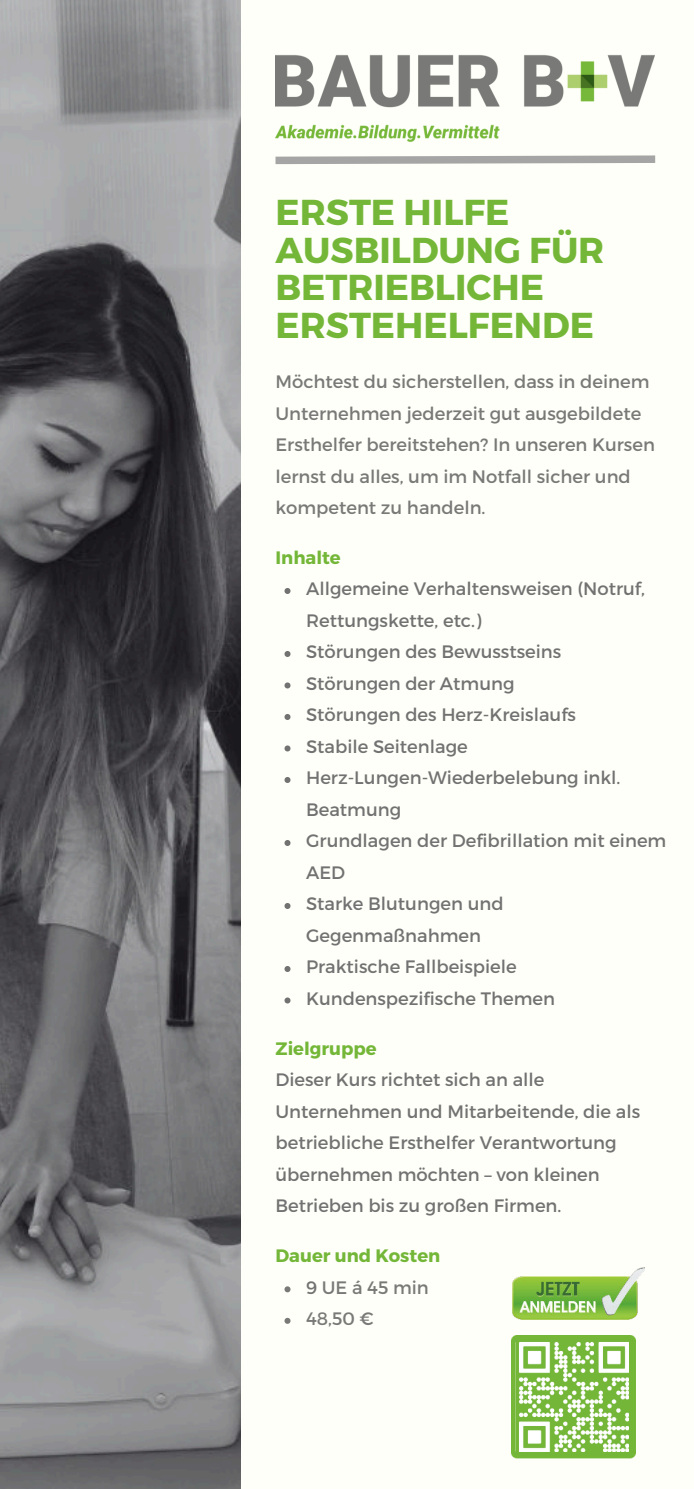
<style>
.page{position:relative;width:694px;height:1489px;background:#fffff9}
.page>*{position:absolute;margin:0;border:0;box-sizing:border-box;transform-origin:0 0}
.t1{font:700 36px/37.5px "Montserrat";color:#74b738}
.t2{font:18px/31.5px "Montserrat";color:#727272}
.t3{font:18px/31.5px "Montserrat";color:#797978}
.t4{font:700 18px/31.5px "Montserrat";color:#74b738}
.s1{font-weight:400;color:#727272}
.s2{font-weight:400;color:#797978}
</style>
<div class="page">
<svg style="left:275px;top:155px;width:381px;height:10px"></svg>
<img style="left:0;top:0;width:240px;height:1489px">
<img style="left:275px;top:55px;width:379px;height:87px">
<img style="left:512px;top:1267px;width:132px;height:53px">
<svg style="left:284px;top:1286px;width:6px;height:6px"></svg>
<svg style="left:284px;top:1318px;width:6px;height:6px"></svg>
<svg style="left:284px;top:588px;width:6px;height:6px"></svg>
<svg style="left:284px;top:651px;width:6px;height:6px"></svg>
<svg style="left:284px;top:682px;width:6px;height:6px"></svg>
<svg style="left:284px;top:714px;width:6px;height:6px"></svg>
<svg style="left:284px;top:745px;width:6px;height:6px"></svg>
<svg style="left:284px;top:777px;width:6px;height:6px"></svg>
<svg style="left:284px;top:840px;width:6px;height:6px"></svg>
<svg style="left:284px;top:903px;width:6px;height:6px"></svg>
<svg style="left:284px;top:966px;width:6px;height:6px"></svg>
<svg style="left:284px;top:997px;width:6px;height:6px"></svg>
<img style="left:511px;top:1335px;width:124px;height:124px">
<div style="left:516px;top:1338px;width:115px;height:118px;background:#74b738"></div>
<img style="left:519px;top:1341px;width:110px;height:111px">
<h1 class="t1" style="left:275px;top:194px;width:330px">ERSTE HILFE<br>AUSBILDUNG FÜR<br>BETRIEBLICHE<br>ERSTEHELFENDE</h1>
<p class="t3" style="left:275px;top:366px;width:381px">Möchtest du sicherstellen, dass in deinem Unternehmen jederzeit gut ausgebildete Ersthelfer bereitstehen? In unseren Kursen lernst du alles, um im Notfall sicher und kompetent zu handeln.</p>
<p class="t4" style="left:275px;top:542px;width:67px">Inhalte</p>
<p class="t2" style="left:306px;top:573px;width:362px">Allgemeine Verhaltensweisen (Notruf,<br>Rettungskette, etc.)<br>Störungen des Bewusstseins<br>Störungen der Atmung<br>Störungen des Herz-Kreislaufs<br>Stabile Seitenlage<br>Herz-Lungen-Wiederbelebung inkl.<br>Beatmung<br>Grundlagen der Defibrillation mit einem<br>AED<br>Starke Blutungen und<br>Gegenmaßnahmen<br>Praktische Fallbeispiele<br>Kundenspezifische Themen</p>
<p class="t4" style="left:275px;top:1033px;width:103px">Zielgruppe</p>
<p class="t2" style="left:275px;top:1064px;width:366px">Dieser Kurs richtet sich an alle Unternehmen und Mitarbeitende, die als betriebliche Ersthelfer Verantwortung übernehmen möchten – von kleinen Betrieben bis zu großen Firmen.</p>
<p class="t4" style="left:306px;top:1240px;width:136px;text-indent:-31px">Dauer und Kosten<br><span class="s1">9</span> <span class="s2">UE á 45 min<br>48,50 €</span></p>
</div>
